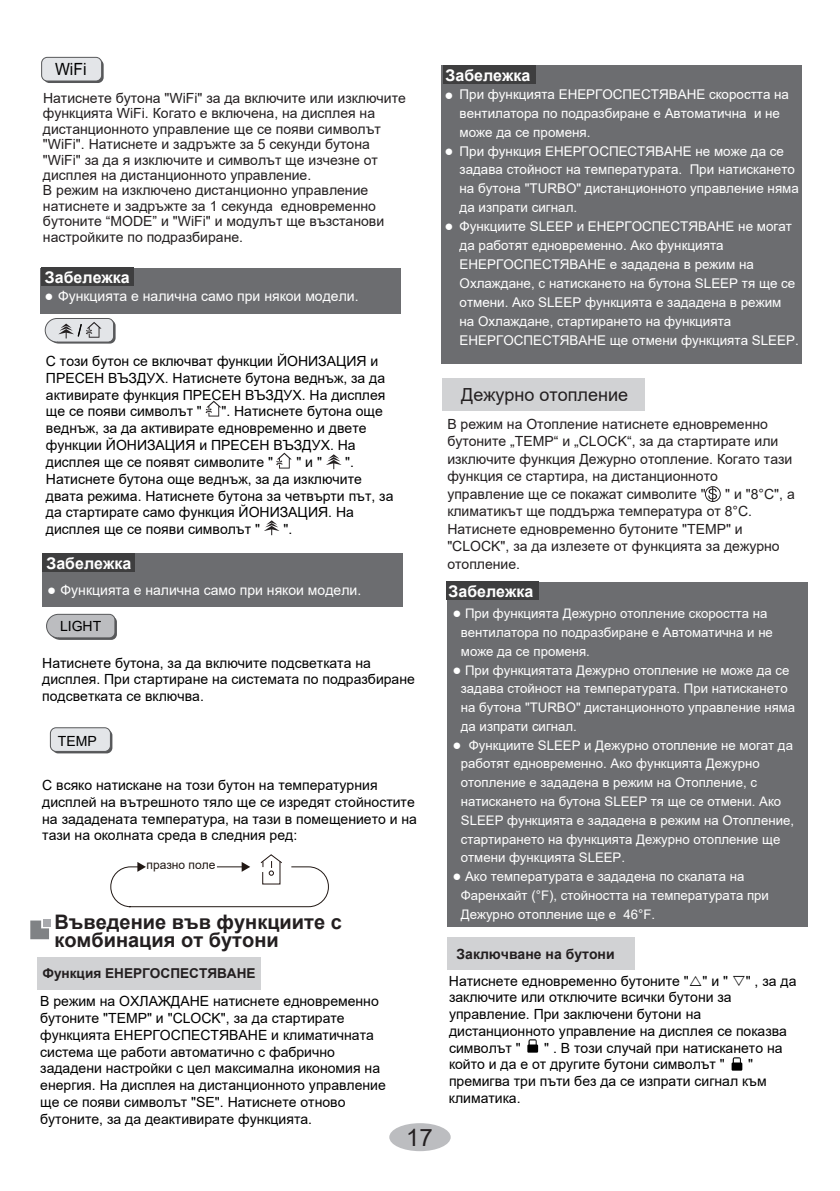
<style>
.page{position:relative;width:840px;height:1191px;background:#fff}
.page>*{position:absolute;margin:0;border:0;box-sizing:border-box;transform-origin:0 0}
.t1{font:24px "Arial";color:#231f20}
.t2{font:700 20px/18px "Arial";color:#231f20}
.t3{font:18px "Arial";color:#231f20}
.t4{font:16.8px "Arial";color:#000;scale:.94 1}
.t5{font:700 16px "Arial";color:#fff}
.t6{font:15px "Arial";color:#fff}
.t7{font:14px/16.8px "Arial";color:#000}
.t8{font:14px/15.4px "Arial";color:#231f20}
.t9{font:14px/16.8px "Arial";color:#000}
.t10{font:14px "Arial";color:#fff}
.t11{font:700 13.6px "Arial";color:#231f20}
.t12{font:13.4px/18.8px "Arial";color:#fff}
.t13{font:13.2px/18.8px "Arial";color:#fff}
.t14{font:12px "Arial";color:#211814}
.s1{font-size:15px}
.s2{font-style:inherit}
.s3{font-weight:700;color:#231f20}
</style>
<div class="page">
<svg style="left:46px;top:613px;width:71px;height:27px;background:#b2b3b5"></svg>
<svg style="left:110px;top:854px;width:219px;height:53px"></svg>
<div style="left:389px;top:1123px;width:61px;height:28px;background:#bcbdc0;border-radius:50%"></div>
<div style="left:40px;top:268px;width:360px;height:46px;background:#6c6d70"></div>
<div style="left:42px;top:553px;width:360px;height:53px;background:#6c6d70"></div>
<svg style="left:264px;top:520px;width:15px;height:15px"></svg>
<svg style="left:276px;top:453px;width:15px;height:15px"></svg>
<svg style="left:205px;top:401px;width:16px;height:15px"></svg>
<div style="left:41px;top:268px;width:92px;height:18px;background:#3e3e3f"></div>
<div style="left:42px;top:553px;width:93px;height:19px;background:#3e3e3f"></div>
<svg style="left:326px;top:454px;width:15px;height:15px"></svg>
<svg style="left:30px;top:920px;width:19px;height:19px"></svg>
<div style="left:43px;top:918px;width:8px;height:8px;background:#a8a9ad"></div>
<div style="left:37px;top:957px;width:224px;height:32px;background:#d1d2d4"></div>
<div style="left:441px;top:65px;width:360px;height:299px;background:#6c6d70"></div>
<div style="left:443px;top:66px;width:92px;height:18px;background:#3e3e3f"></div>
<div style="left:447px;top:582px;width:360px;height:344px;background:#6c6d70"></div>
<div style="left:441px;top:379px;width:203px;height:32px;background:#d1d2d4"></div>
<svg style="left:704px;top:486px;width:16px;height:16px"></svg>
<div style="left:446px;top:582px;width:92px;height:18px;background:#3e3e3f"></div>
<div style="left:44px;top:59px;width:60px;height:24px;background:#57585a;border-radius:6px"></div>
<div style="left:42px;top:57px;width:60px;height:24px;background:#e3e5e8;border-radius:6px"></div>
<div style="left:41px;top:57px;width:61px;height:24px;border:1px solid #57585a;border-radius:6px"></div>
<svg style="left:44px;top:318px;width:71px;height:25px;background:#c3c5c7"></svg>
<svg style="left:52px;top:730px;width:60px;height:23px"></svg>
<div style="left:50px;top:728px;width:60px;height:23px;background:#e3e5e8;border-radius:6px"></div>
<div style="left:50px;top:727px;width:61px;height:25px;border:1px solid #57585a;border-radius:6px"></div>
<div style="left:447px;top:937px;width:188px;height:32px;background:#d1d2d4"></div>
<svg style="left:731px;top:1057px;width:11px;height:13px"></svg>
<svg style="left:527px;top:1039px;width:11px;height:13px"></svg>
<p class="t4" style="left:55px;top:57px;width:35px">WiFi</p>
<p class="t8" style="left:43px;top:90px;width:364px">Натиснете бутона "WiFi" за да включите или изключите функцията WiFi. Когато е включена, на дисплея на дистанционното управление ще се появи символът "WiFi". Натиснете и задръжте за 5 секунди бутона "WiFi" за да я изключите и символът ще изчезне от дисплея на дистанционното управление.<br>В режим на изключено дистанционно управление натиснете и задръжте за 1 секунда едновременно бутоните “MODE” и "WiFi" и модулът ще възстанови настройките по подразбиране.</p>
<p class="t5" style="left:45px;top:266px;width:86px">Забележка</p>
<p class="t10" style="left:45px;top:286px;width:315px"><span class="s1">●</span> Функцията е налична само при някои модели.</p>
<p class="t7" style="left:46px;top:353px;width:341px">С този бутон се включват функции ЙОНИЗАЦИЯ и ПРЕСЕН ВЪЗДУХ. Натиснете бутона веднъж, за да активирате функция ПРЕСЕН ВЪЗДУХ. На дисплея ще се появи символът "</p>
<p class="t7" style="left:46px;top:403px;width:338px;text-indent:175px">". Натиснете бутона още веднъж, за да активирате едновременно и двете функции ЙОНИЗАЦИЯ и ПРЕСЕН ВЪЗДУХ. На дисплея ще се появят символите "</p>
<p class="t7" style="left:46px;top:453px;width:349px;text-indent:299px">".<br>Натиснете бутона още веднъж, за да изключите двата режима. Натиснете бутона за четвърти път, за да стартирате само функция ЙОНИЗАЦИЯ. На дисплея ще се появи символът "</p>
<p class="t7" style="left:296px;top:453px;width:27px">" и "</p>
<p class="t7" style="left:283px;top:521px;width:10px">".</p>
<p class="t5" style="left:46px;top:552px;width:86px">Забележка</p>
<p class="t10" style="left:47px;top:580px;width:315px"><span class="s1">●</span> Функцията е налична само при някои модели.</p>
<p class="t7" style="left:60px;top:618px;width:43px">LIGHT</p>
<p class="t9" style="left:42px;top:654px;width:374px"><span class="s2">Натиснете бутона, за да включите подсветката на дисплея</span>. При стартиране на системата по подразбиране подсветката се включва.</p>
<p class="t7" style="left:58px;top:732px;width:40px">TEMP</p>
<p class="t7" style="left:42px;top:776px;width:376px">С всяко натискане на този бутон на температурния дисплей на вътрешното тяло ще се изредят стойностите на зададената температура, на тази в помещението и на тази на околната среда в следния ред:</p>
<p class="t14" style="left:146px;top:856px;width:70px">празно поле</p>
<h2 class="t2" style="left:54px;top:913px;width:289px">Въведение във функциите с комбинация от бутони</h2>
<p class="t11" style="left:42px;top:963px;width:215px">Функция ЕНЕРГОСПЕСТЯВАНЕ</p>
<p class="t7" style="left:40px;top:992px;width:347px">В режим на ОХЛАЖДАНЕ натиснете едновременно бутоните "TEMP" и "CLOCK", за да стартирате функцията ЕНЕРГОСПЕСТЯВАНЕ и климатичната система ще работи автоматично с фабрично зададени настройки с цел максимална икономия на енергия. На дисплея на дистанционното управление ще се появи символът "SE". Натиснете отново бутоните, за да деактивирате функцията.</p>
<h1 class="t1" style="left:406px;top:1120px;width:28px">17</h1>
<p class="t5" style="left:445px;top:64px;width:86px">Забележка</p>
<p class="t12" style="left:459px;top:85px;width:341px">При функцията ЕНЕРГОСПЕСТЯВАНЕ скоростта на вентилатора по подразбиране е Автоматична и не може да се променя.<br>При функция ЕНЕРГОСПЕСТЯВАНЕ не може да се задава стойност на температурата. При натискането на бутона "TURBO" дистанционното управление няма да изпрати сигнал.<br>Функциите SLEEP и ЕНЕРГОСПЕСТЯВАНЕ не могат да работят едновременно. Ако функцията ЕНЕРГОСПЕСТЯВАНЕ е зададена в режим на Охлаждане, с натискането на бутона SLEEP тя ще се отмени. Ако SLEEP функцията е зададена в режим на Охлаждане, стартирането на функцията ЕНЕРГОСПЕСТЯВАНЕ ще отмени функцията SLEEP.</p>
<p class="t6" style="left:444px;top:84px;width:11px">●</p>
<p class="t6" style="left:444px;top:140px;width:11px">●</p>
<p class="t6" style="left:444px;top:216px;width:11px">●</p>
<p class="t3" style="left:461px;top:382px;width:168px">Дежурно отопление</p>
<p class="t8" style="left:447px;top:415px;width:346px;line-height:17.6px">В режим на Отопление натиснете едновременно бутоните „TEMP“ и „CLOCK“, за да стартирате или изключите функция Дежурно отопление. Когато тази функция се стартира, на дистанционното управление ще се покажат символите "</p>
<p class="t8" style="left:447px;top:485px;width:349px;line-height:17.6px;text-indent:278px">" и "8°C", а климатикът ще поддържа температура от 8°C.<br>Натиснете едновременно бутоните "TEMP" и "CLOCK", за да излезете от функцията за дежурно отопление.</p>
<p class="t13" style="left:460px;top:604px;width:313px;text-indent:-8px"><span class="s1">●</span> При функцията Дежурно отопление скоростта на вентилатора по подразбиране е Автоматична и не може да се променя.</p>
<p class="t13" style="left:460px;top:660px;width:335px;text-indent:-8px"><span class="s1">●</span> При функциятата Дежурно отопление не може да се задава стойност на температурата. При натискането на бутона "TURBO" дистанционното управление няма да изпрати сигнал.</p>
<p class="t13" style="left:460px;top:735px;width:334px;text-indent:-8px"><span class="s1">●</span> Функциите SLEEP и Дежурно отопление не могат да работят едновременно. Ако функцията Дежурно отопление е зададена в режим на Отопление, с натискането на бутона SLEEP тя ще се отмени. Ако SLEEP функцията е зададена в режим на Отопление, стартирането на функцията Дежурно отопление ще отмени функцията SLEEP.</p>
<p class="t13" style="left:460px;top:867px;width:309px;text-indent:-8px"><span class="s1">●</span> Ако температурата е зададена по скалата на<br>Фаренхайт (°F), стойността на температурата при<br>Дежурно отопление ще е 46°F.</p>
<p class="t5" style="left:448px;top:580px;width:86px">Забележка</p>
<p class="t7" style="left:448px;top:940px;width:349px;line-height:27px;text-indent:7px"><span class="s3">Заключване на бутони<br></span>Натиснете едновременно бутоните " " и " ▲" , за да</p>
<p class="t7" style="left:448px;top:989px;width:339px">заключите или отключите всички бутони за управление. При заключени бутони на дистанционното управление на дисплея се показва символът "</p>
<p class="t7" style="left:448px;top:1039px;width:335px;text-indent:95px">" . В този случай при натискането на който и да е от другите бутони символът "</p>
<p class="t7" style="left:448px;top:1056px;width:319px;text-indent:299px">" премигва три пъти без да се изпрати сигнал към климатика.</p>
</div>
